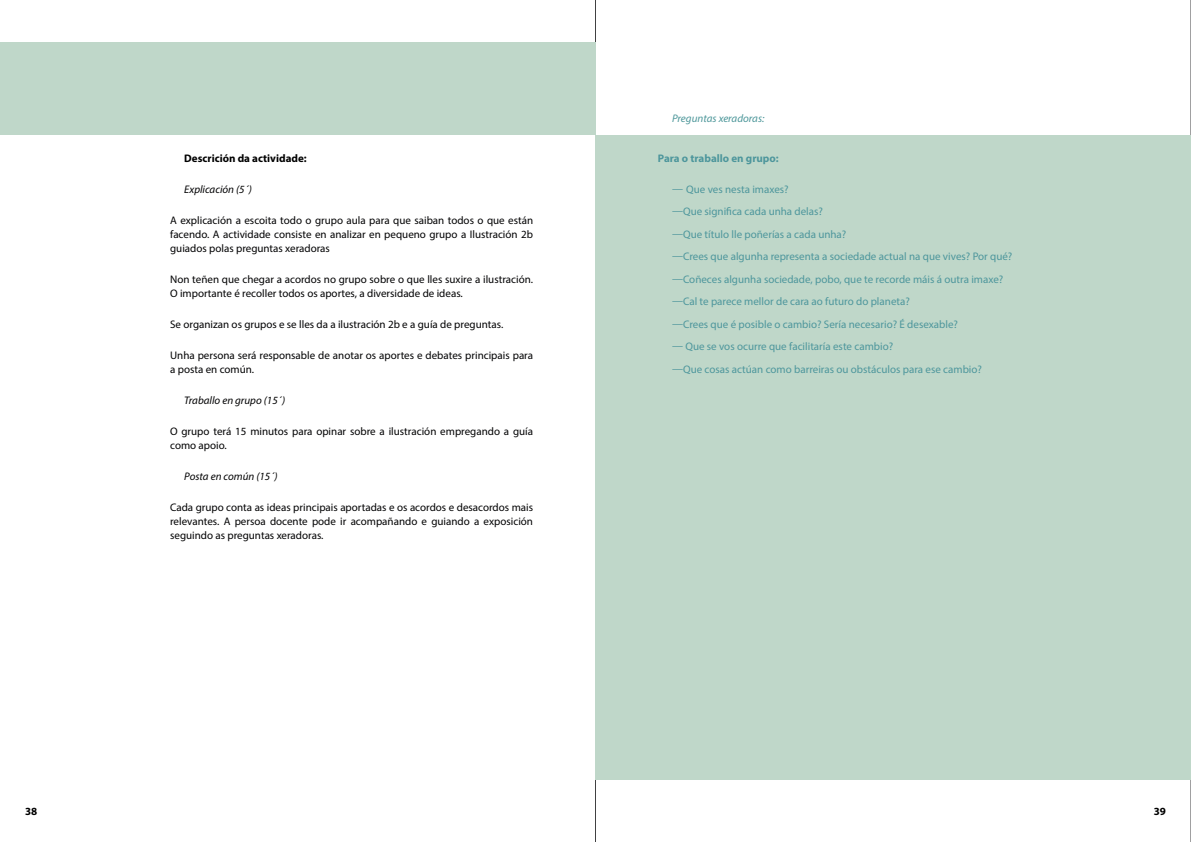
<style>
.page{position:relative;width:1191px;height:842px;background:#fff}
.page>*{position:absolute;margin:0;border:0;box-sizing:border-box;transform-origin:0 0}
.t1{font:11px/14px "Myriad Pro";color:#020203}
.t2{font:11px/22.5px "Myriad Pro";color:#4d969c}
.t3{font:italic 11px "Myriad Pro";color:#020203}
.t4{font:700 11px "Myriad Pro";color:#000}
.t5{font:700 11px "Myriad Pro";color:#4d969c}
.t6{font:italic 11px "Myriad Pro";color:#4d979a}
.s1{color:#000}
</style>
<div class="page">
<hr style="left:595px;top:0;width:1px;height:842px;background:#020203">
<hr style="left:1190px;top:0;width:1px;height:842px;background:#020203">
<div style="left:0;top:43px;width:595px;height:92px;background:#bfd7c9"></div>
<div style="left:596px;top:135px;width:595px;height:645px;background:#bfd7c9"></div>
<p class="t4" style="left:184px;top:151px;width:124px">Descrición da actividade:</p>
<p class="t3" style="left:184px;top:182px;width:69px">Explicación <span class="s1">(5´)</span></p>
<p class="t1" style="left:170px;top:213px;width:364px;text-align:justify">A explicación a escoita todo o grupo aula para que saiban todos o que están facendo. A actividade consiste en analizar en pequeno grupo a Ilustración 2b guiados polas preguntas xeradoras</p>
<p class="t1" style="left:170px;top:272px;width:364px">Non teñen que chegar a acordos no grupo sobre o que lles suxire a ilustración.<br>O importante é recoller todos os aportes, a diversidade de ideas.</p>
<p class="t1" style="left:170px;top:317px;width:335px">Se organizan os grupos e se lles da a ilustración 2b e a guía de preguntas.</p>
<p class="t1" style="left:170px;top:348px;width:364px">Unha persona será responsable de anotar os aportes e debates principais para a posta en común.</p>
<p class="t3" style="left:184px;top:393px;width:102px">Traballo en grupo <span class="s1">(15´)</span></p>
<p class="t1" style="left:170px;top:424px;width:364px">O grupo terá 15 minutos para opinar sobre a ilustración empregando a guía como apoio.</p>
<p class="t3" style="left:184px;top:469px;width:95px">Posta en común <span class="s1">(15´)</span></p>
<p class="t1" style="left:170px;top:500px;width:364px;text-align:justify">Cada grupo conta as ideas principais aportadas e os acordos e desacordos mais relevantes. A persoa docente pode ir acompañando e guiando a exposición seguindo as preguntas xeradoras.</p>
<p class="t6" style="left:672px;top:111px;width:94px">Preguntas xeradoras:</p>
<p class="t5" style="left:658px;top:151px;width:122px">Para o traballo en grupo:</p>
<p class="t2" style="left:672px;top:178px;width:342px">Ū Que ves nesta imaxes?<br>ŪQue significa cada unha delas?<br>ŪQue título lle poñerías a cada unha?<br>ŪCrees que algunha representa a sociedade actual na que vives? Por qué?<br>ŪCoñeces algunha sociedade, pobo, que te recorde máis á outra imaxe?<br>ŪCal te parece mellor de cara ao futuro do planeta?<br>ŪCrees que é posible o cambio? Sería necesario? É desexable?<br>Ū Que se vos ocurre que facilitaría este cambio?<br>ŪQue cosas actúan como barreiras ou obstáculos para ese cambio?</p>
<p class="t4" style="left:25px;top:804px;width:14px">38</p>
<p class="t4" style="left:1153px;top:804px;width:14px">39</p>
</div>
